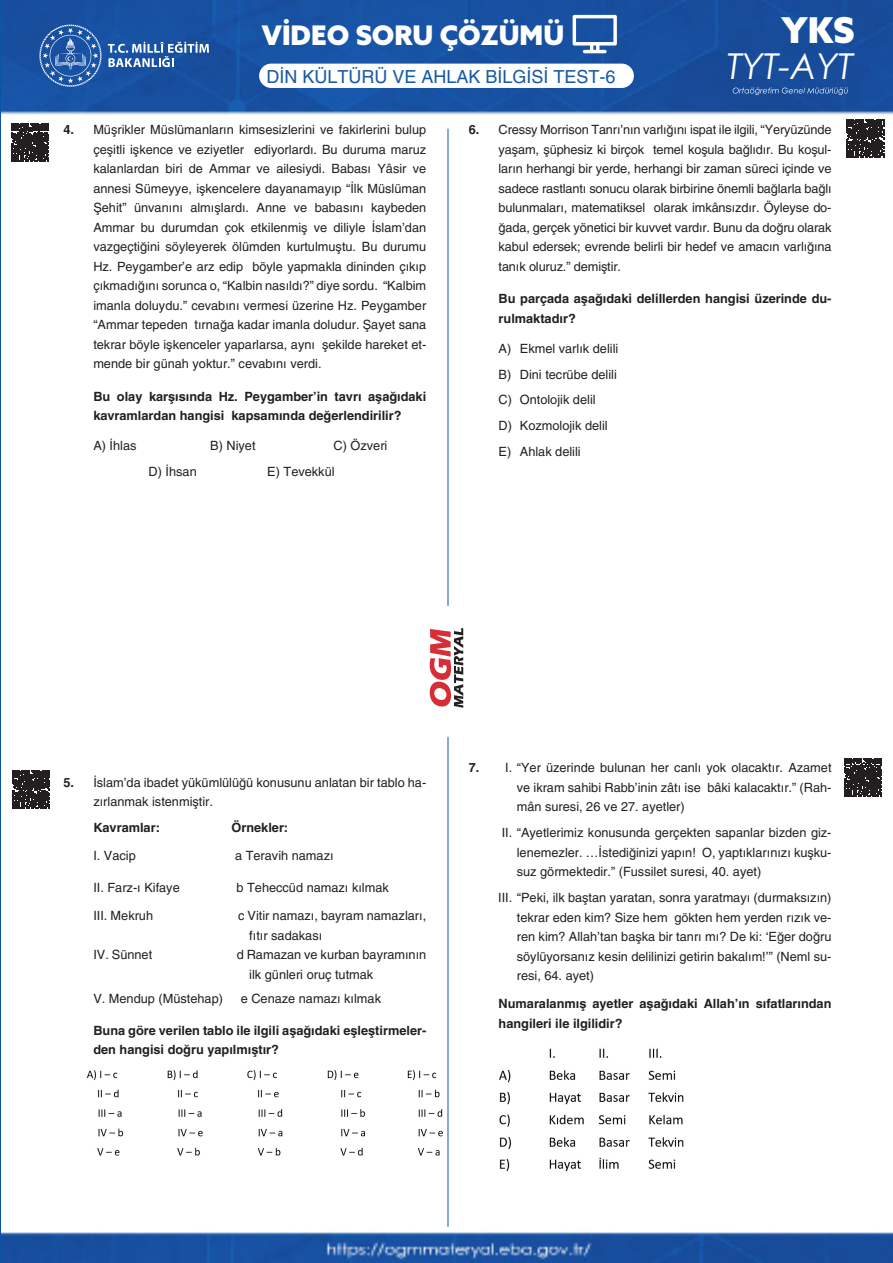
<style>
.page{position:relative;width:893px;height:1263px;background:#fff}
.page>*{position:absolute;margin:0;border:0;box-sizing:border-box;transform-origin:0 0}
.t1{font:italic 35.7px "Century Gothic";color:#fff}
.t2{font:900 35.7px "Azo Sans";color:#fff}
.t3{font:900 27px "Azo Sans";color:#fff}
.t4{font:18px "Helveticasinav";color:#185aa5}
.SORU__NORMAL{font:12.75px/19.5px "Helveticasinav";color:#231f20;text-align:justify}
.I__II__III__Y{font:12.75px/19.5px "Helveticasinav";color:#231f20;text-align:justify}
.SORU__Y{font:700 12.75px/19.5px "Helveticasinav";color:#231f20}
.CEVAP_3_LÜ__Y{font:12.75px/19.5px "Helveticasinav";color:#231f20}
.CEVAP_5_Lİ__Y{font:12.75px "Helveticasinav";color:#231f20}
.CEVAP_3_LÜ__Y-2{font:700 12.75px "Helveticasinav";color:#231f20}
.s1{font-weight:700}
</style>
<div class="page">
<img style="left:2px;top:0;width:891px;height:1263px">
<hr style="left:448px;top:129px;width:1px;height:477px;background:#1358a3">
<hr style="left:448px;top:737px;width:1px;height:490px;background:#1358a3">
<svg style="left:39px;top:24px;width:63px;height:63px;background:#3a6bb0"></svg>
<svg style="left:108px;top:42px;width:101px;height:25px;background:#5780bb"></svg>
<svg style="left:430px;top:627px;width:33px;height:81px"></svg>
<svg style="left:733px;top:87px;width:115px;height:8px"></svg>
<div style="left:259px;top:64px;width:375px;height:24px;background:#fff;border-radius:12px"></div>
<svg style="left:573px;top:15px;width:44px;height:38px"></svg>
<img style="left:497px;top:1047px;width:192px;height:130px">
<svg style="left:11px;top:124px;width:38px;height:38px"></svg>
<svg style="left:12px;top:770px;width:38px;height:38px"></svg>
<svg style="left:846px;top:120px;width:38px;height:37px"></svg>
<svg style="left:844px;top:759px;width:38px;height:38px"></svg>
<img style="left:86px;top:1065px;width:360px;height:94px">
<h2 class="t3" style="left:262px;top:17px;width:304px">VİDEO SORU ÇÖZÜMÜ</h2>
<h3 class="t4" style="left:266px;top:66px;width:351px">DİN KÜLTÜRÜ VE AHLAK BİLGİSİ TEST-6</h3>
<h1 class="t2" style="left:781px;top:6px;width:75px">YKS</h1>
<h1 class="t1" style="left:727px;top:41px;width:128px">TYT-AYT</h1>
<p class="SORU__NORMAL" style="left:93px;top:120px;width:334px;text-indent:-30px"><span class="s1">4.</span> Müşrikler Müslümanların kimsesizlerini ve fakirlerini bulup çeşitli işkence ve eziyetler ediyorlardı. Bu duruma maruz kalanlardan biri de Ammar ve ailesiydi. Babası Yâsir ve annesi Sümeyye, işkencelere dayanamayıp “İlk Müslüman Şehit” ünvanını almışlardı. Anne ve babasını kaybeden Ammar bu durumdan çok etkilenmiş ve diliyle İslam’dan vazgeçtiğini söyleyerek ölümden kurtulmuştu. Bu durumu Hz. Peygamber’e arz edip böyle yapmakla dininden çıkıp çıkmadığını sorunca o, “Kalbin nasıldı?” diye sordu. “Kalbim imanla doluydu.” cevabını vermesi üzerine Hz. Peygamber “Ammar tepeden tırnağa kadar imanla doludur. Şayet sana tekrar böyle işkenceler yaparlarsa, aynı şekilde hareket et&shy;mende bir günah yoktur.” cevabını verdi.</p>
<p class="SORU__Y" style="left:93px;top:386px;width:334px">Bu olay karşısında Hz. Peygamber’in tavrı aşağıdaki kavramlardan hangisi kapsamında değerlendirilir?</p>
<p class="CEVAP_3_LÜ__Y" style="left:93px;top:436px;width:45px">A) İhlas</p>
<p class="CEVAP_3_LÜ__Y" style="left:210px;top:436px;width:47px">B) Niyet</p>
<p class="CEVAP_3_LÜ__Y" style="left:334px;top:436px;width:55px">C) Özveri</p>
<p class="CEVAP_3_LÜ__Y" style="left:149px;top:462px;width:50px">D) İhsan</p>
<p class="CEVAP_3_LÜ__Y" style="left:267px;top:462px;width:69px">E) Tevekkül</p>
<p class="SORU__NORMAL" style="left:499px;top:120px;width:334px;text-indent:-30px"><span class="s1">6.</span> Cressy Morrison Tanrı’nın varlığını ispat ile ilgili, “Yeryüzünde yaşam, şüphesiz ki birçok temel koşula bağlıdır. Bu koşul&shy;ların herhangi bir yerde, herhangi bir zaman süreci içinde ve sadece rastlantı sonucu olarak birbirine önemli bağlarla bağlı bulunmaları, matematiksel olarak imkânsızdır. Öyleyse do&shy;ğada, gerçek yönetici bir kuvvet vardır. Bunu da doğru olarak kabul edersek; evrende belirli bir hedef ve amacın varlığına tanık oluruz.” demiştir.</p>
<p class="SORU__Y" style="left:499px;top:289px;width:334px">Bu parçada aşağıdaki delillerden hangisi üzerinde du&shy;rulmaktadır?</p>
<p class="CEVAP_5_Lİ__Y" style="left:499px;top:341px;width:121px">A) Ekmel varlık delili</p>
<p class="CEVAP_5_Lİ__Y" style="left:499px;top:367px;width:120px">B) Dini tecrübe delili</p>
<p class="CEVAP_5_Lİ__Y" style="left:499px;top:392px;width:99px">C) Ontolojik delil</p>
<p class="CEVAP_5_Lİ__Y" style="left:499px;top:418px;width:111px">D) Kozmolojik delil</p>
<p class="CEVAP_5_Lİ__Y" style="left:499px;top:444px;width:84px">E) Ahlak delili</p>
<p class="CEVAP_3_LÜ__Y" style="left:93px;top:772px;width:334px;text-indent:-30px"><span class="s1">5.</span> İslam’da ibadet yükümlülüğü konusunu anlatan bir tablo ha&shy;zırlanmak istenmiştir.</p>
<p class="CEVAP_3_LÜ__Y-2" style="left:93px;top:820px;width:68px">Kavramlar:</p>
<p class="CEVAP_3_LÜ__Y-2" style="left:232px;top:820px;width:58px">Örnekler:</p>
<p class="SORU__NORMAL" style="left:93px;top:846px;width:44px">I. Vacip</p>
<p class="SORU__NORMAL" style="left:235px;top:846px;width:100px">a Teravih namazı</p>
<p class="SORU__NORMAL" style="left:93px;top:878px;width:88px">II. Farz-ı Kifaye</p>
<p class="SORU__NORMAL" style="left:236px;top:878px;width:154px">b Teheccüd namazı kılmak</p>
<p class="SORU__NORMAL" style="left:93px;top:906px;width:61px">III. Mekruh</p>
<p class="SORU__NORMAL" style="left:238px;top:906px;width:190px">c Vitir namazı, bayram namazları,</p>
<p class="SORU__NORMAL" style="left:249px;top:925px;width:74px">fıtır sadakası</p>
<p class="SORU__NORMAL" style="left:93px;top:945px;width:60px">IV. Sünnet</p>
<p class="SORU__NORMAL" style="left:237px;top:945px;width:191px">d Ramazan ve kurban bayramının</p>
<p class="SORU__NORMAL" style="left:249px;top:964px;width:125px">ilk günleri oruç tutmak</p>
<p class="SORU__NORMAL" style="left:93px;top:988px;width:131px">V. Mendup (Müstehap)</p>
<p class="SORU__NORMAL" style="left:241px;top:988px;width:142px">e Cenaze namazı kılmak</p>
<p class="SORU__Y" style="left:93px;top:1021px;width:334px">Buna göre verilen tablo ile ilgili aşağıdaki eşleştirmeler&shy;den hangisi doğru yapılmıştır?</p>
<p class="I__II__III__Y" style="left:517px;top:758px;width:316px;text-indent:-48px"><span class="s1">7.</span> I. “Yer üzerinde bulunan her canlı yok olacaktır. Azamet ve ikram sahibi Rabb’inin zâtı ise bâki kalacaktır.” (Rah&shy;mân suresi, 26 ve 27. ayetler)</p>
<p class="I__II__III__Y" style="left:517px;top:823px;width:316px;text-indent:-15px">II. “Ayetlerimiz konusunda gerçekten sapanlar bizden giz&shy;lenemezler. …İstediğinizi yapın! O, yaptıklarınızı kuşku&shy;suz görmektedir.” (Fussilet suresi, 40. ayet)</p>
<p class="I__II__III__Y" style="left:517px;top:888px;width:316px;text-indent:-19px">III. “Peki, ilk baştan yaratan, sonra yaratmayı (durmaksızın) tekrar eden kim? Size hem gökten hem yerden rızık ve&shy;ren kim? Allah’tan başka bir tanrı mı? De ki: ‘Eğer doğru söylüyorsanız kesin delilinizi getirin bakalım!’” (Neml su&shy;resi, 64. ayet)</p>
<p class="SORU__Y" style="left:499px;top:994px;width:334px">Numaralanmış ayetler aşağıdaki Allah’ın sıfatlarından hangileri ile ilgilidir?</p>
</div>
